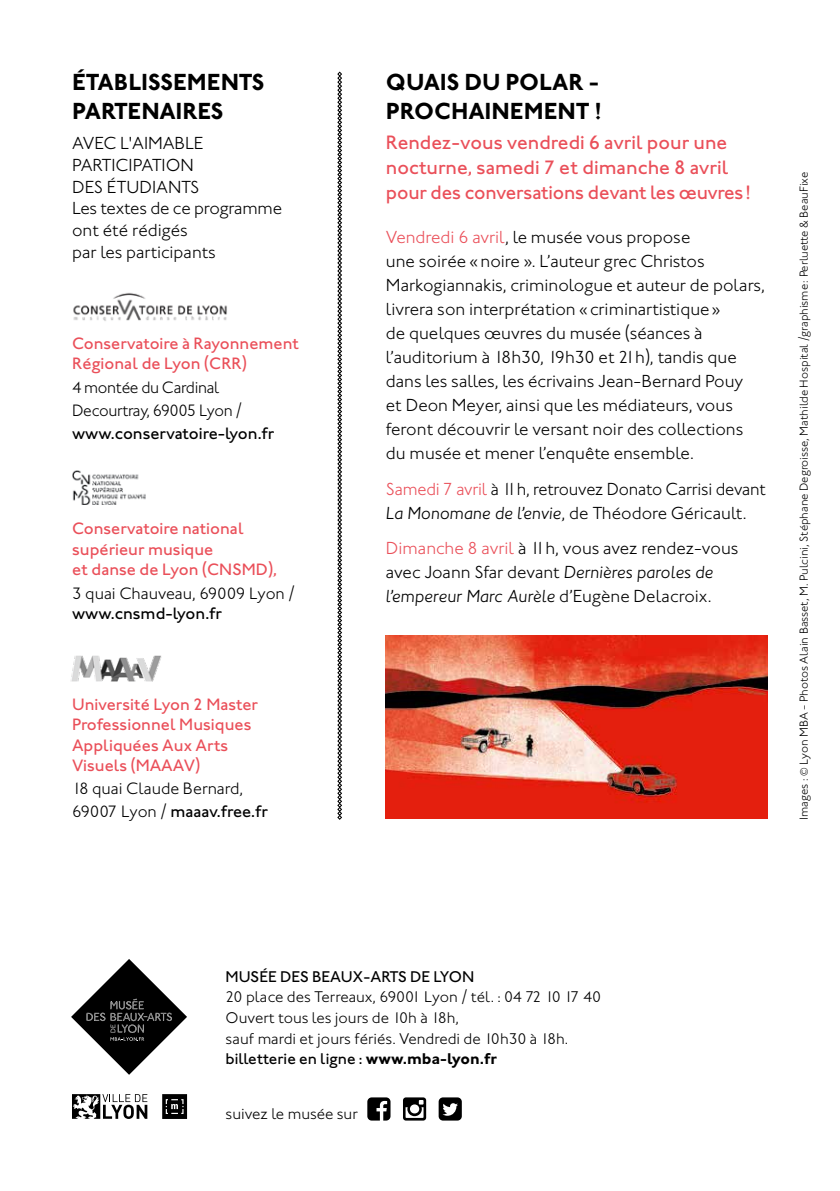
<style>
.page{position:relative;width:840px;height:1191px;background:#fff}
.page>*{position:absolute;margin:0;border:0;box-sizing:border-box;transform-origin:0 0}
.t1{font:700 24px/28.8px "Johnston ITC";color:#000}
.t2{font:500 20px/25px "Johnston ITC";color:#ea4f59}
.t3{font:300 18px/24px "Johnston ITC";color:#000}
.t4{font:italic 300 18px "Johnston ITC Pro";color:#000}
.t5{font:500 17px/20.4px "Johnston ITC";color:#ea4f59}
.t6{font:300 17px/23.2px "Johnston ITC";letter-spacing:-.015em;color:#000}
.t7{font:500 17px "Johnston ITC";color:#000}
.t8{font:300 16px/20.6px "Johnston ITC";color:#000}
.t9{font:500 16px "Johnston ITC";color:#000}
.t10{font:300 12px "Johnston ITC";color:#000}
.s1{font-weight:500}
.s2{color:#ea4f59}
.s3{font-family:"Johnston ITC Pro";font-style:italic}
.s4{font-family:"Johnston ITC";font-style:normal}
.s5{font-weight:700}
</style>
<div class="page">
<img style="left:73px;top:292px;width:154px;height:29px">
<img style="left:72px;top:470px;width:73px;height:35px">
<img style="left:71px;top:655px;width:91px;height:27px">
<svg style="left:337px;top:72px;width:5px;height:747px"></svg>
<svg style="left:71px;top:959px;width:116px;height:115px"></svg>
<svg style="left:162px;top:1094px;width:25px;height:25px"></svg>
<svg style="left:72px;top:1094px;width:75px;height:25px"></svg>
<img style="left:386px;top:635px;width:381px;height:183px">
<svg style="left:367px;top:1097px;width:23px;height:23px"></svg>
<svg style="left:403px;top:1097px;width:23px;height:23px"></svg>
<svg style="left:438px;top:1097px;width:23px;height:23px"></svg>
<h1 class="t1" style="left:72px;top:67px;width:194px">ÉTABLISSEMENTS<br>PARTENAIRES</h1>
<p class="t3" style="left:72px;top:133px;width:211px;line-height:21.6px">AVEC L'AIMABLE<br>PARTICIPATION<br>DES ÉTUDIANTS<br>Les textes de ce programme ont été rédigés<br>par les participants</p>
<p class="t5" style="left:72px;top:333px;width:228px">Conservatoire à Rayonnement<br>Régional de Lyon (CRR)</p>
<p class="t6" style="left:72px;top:375px;width:171px">4 montée du Cardinal<br>Decourtray, 69005 Lyon /</p>
<p class="t7" style="left:72px;top:423px;width:204px">www.conservatoire-lyon.fr</p>
<p class="t5" style="left:72px;top:518px;width:206px">Conservatoire national supérieur musique<br>et danse de Lyon (CNSMD),</p>
<p class="t6" style="left:72px;top:581px;width:224px">3 quai Chauveau, 69009 Lyon /</p>
<p class="t7" style="left:72px;top:603px;width:151px">www.cnsmd-lyon.fr</p>
<p class="t5" style="left:72px;top:694px;width:187px">Université Lyon 2 Master<br>Professionnel Musiques<br>Appliquées Aux Arts<br>Visuels (MAAAV)</p>
<p class="t6" style="left:72px;top:777px;width:197px">18 quai Claude Bernard,<br>69007 Lyon / <span class="s1">maaav.free.fr</span></p>
<h1 class="t1" style="left:386px;top:67px;width:217px">QUAIS DU POLAR -<br>PROCHAINEMENT !</h1>
<p class="t2" style="left:386px;top:130px;width:366px">Rendez-vous vendredi 6 avril pour une nocturne, samedi 7 et dimanche 8 avril pour des conversations devant les œuvres!</p>
<p class="t3" style="left:386px;top:225px;width:380px"><span class="s2">Vendredi 6 avril</span>, le musée vous propose<br>une soirée «noire ». L’auteur grec Christos Markogiannakis, criminologue et auteur de polars, livrera son interprétation « criminartistique»<br>de quelques œuvres du musée (séances à l’auditorium à 18h30, 19h30 et 21h), tandis que dans les salles, les écrivains Jean-Bernard Pouy<br>et Deon Meyer, ainsi que les médiateurs, vous feront découvrir le versant noir des collections du musée et mener l’enquête ensemble.</p>
<p class="t3" style="left:386px;top:476px;width:381px"><span class="s2">Samedi 7 avril</span> à 11h, retrouvez Donato Carrisi devant<br><span class="s3">La Monomane de l’envie</span>, de Théodore Géricault.</p>
<p class="t3" style="left:386px;top:536px;width:354px"><span class="s2">Dimanche 8 avril</span> à 11h, vous avez rendez-vous avec Joann Sfar devant <span class="s3">Dernières paroles de</span></p>
<p class="t4" style="left:386px;top:585px;width:327px">l’empereur Marc Aurèle <span class="s4">d’Eugène Delacroix.</span></p>
<p class="t10" style="left:796px;top:819px;width:649px;rotate:-90deg">Images : © Lyon MBA - Photos Alain Basset, M. Pulcini, Stéphane Degroisse, Mathilde Hospital /graphisme: Perluette &amp; BeauFixe</p>
<p class="t9" style="left:225px;top:967px;width:250px">MUSÉE DES BEAUX-ARTS DE LYON</p>
<p class="t8" style="left:225px;top:986px;width:377px">20 place des Terreaux, 69001 Lyon / tél. : 04 72 10 17 40<br>Ouvert tous les jours de 10h à 18h,<br>sauf mardi et jours fériés. Vendredi de 10h30 à 18h. <span class="s1">billetterie en ligne :</span> <span class="s5">www.mba-lyon.fr</span></p>
<p class="t8" style="left:225px;top:1103px;width:134px">suivez le musée sur</p>
</div>
